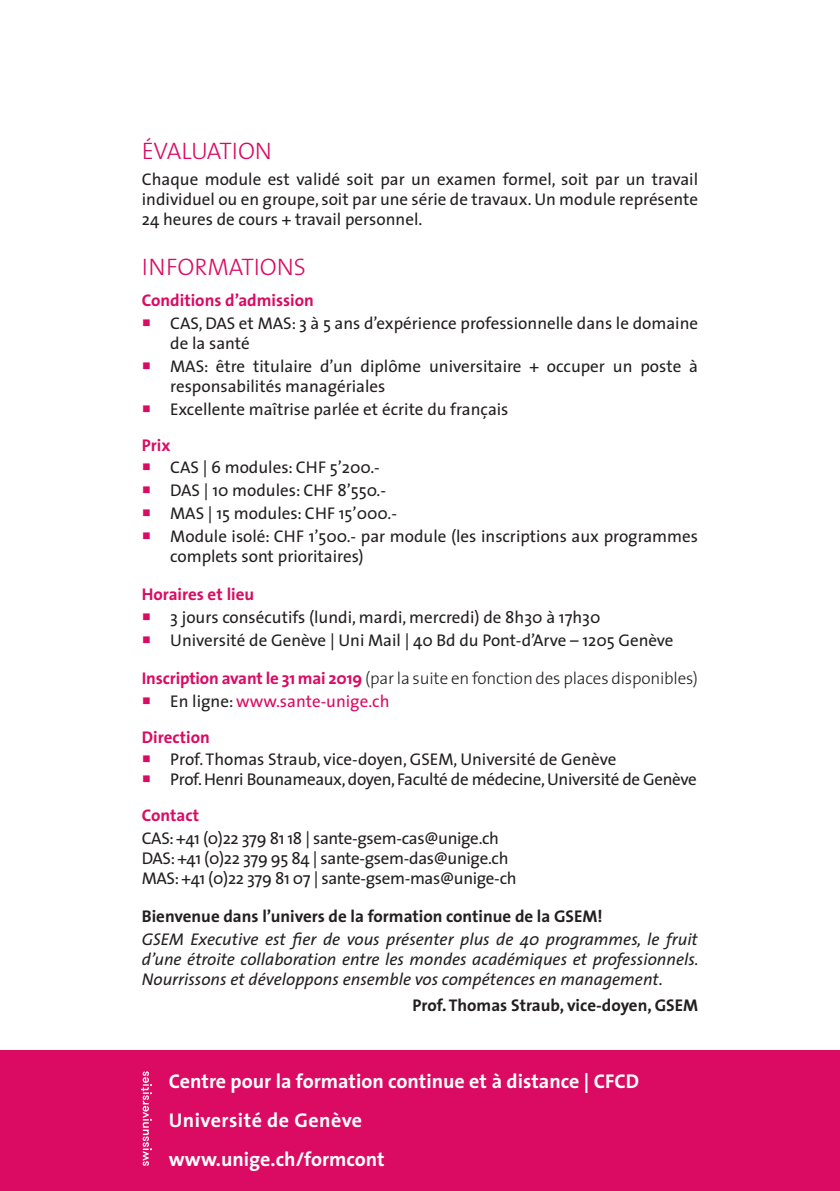
<style>
.page{position:relative;width:840px;height:1191px;background:#fff}
.page>*{position:absolute;margin:0;border:0;box-sizing:border-box;transform-origin:0 0}
.texte{font:300 24px "The Sans";color:#db0a62}
.t1{font:700 20px "The Sans";color:#fff}
.t2{font:700 20px "The Sans";letter-spacing:.025em;color:#fff}
.retrait5{font:17px/20px "The Sans";color:#231f20}
.texte-espace1{font:17px/20px "The Sans";color:#231f20;text-align:justify}
.texte-2{font:italic 17px/20px "The Sans";color:#231f20;text-align:justify}
.texte-3{font:17px "The Sans";letter-spacing:-.02em;color:#231f20}
.texte-4{font:700 17px "The Sans";color:#231f20}
.texte-5{font:300 17px "The Sans";letter-spacing:-.01em;color:#231f20}
.retrait5-2{font:17px "The Sans";letter-spacing:-.02em;color:#231f20}
.texte-6{font:700 17px "The Sans";color:#db0a62}
.retrait5-3{font:17px "The Sans";color:#db0a62}
.s1{color:#db0a62}
.s2{font-weight:700;color:#db0a62}
.s3{color:#231f20}
</style>
<div class="page">
<div style="left:0;top:1050px;width:839px;height:141px;background:#db0a62"></div>
<svg style="left:141px;top:1071px;width:11px;height:95px"></svg>
<p class="texte" style="left:142px;top:131px;width:132px">ÉVALUATION</p>
<p class="texte-espace1" style="left:142px;top:169px;width:557px">Chaque module est validé soit par un examen formel, soit par un travail individuel ou en groupe, soit par une série de travaux. Un module représente 24 heures de cours + travail personnel.</p>
<p class="texte" style="left:142px;top:247px;width:166px">INFORMATIONS</p>
<p class="texte-6" style="left:142px;top:286px;width:173px">Conditions d’admission</p>
<p class="retrait5" style="left:170px;top:313px;width:529px;text-indent:-28px"><span class="s1">○</span> CAS, DAS et MAS: 3 à 5 ans d’expérience professionnelle dans le domaine de la santé</p>
<p class="retrait5" style="left:170px;top:355px;width:529px;text-indent:-28px"><span class="s1">○</span> MAS: être titulaire d’un diplôme universitaire + occuper un poste à responsabilités managériales</p>
<p class="retrait5" style="left:142px;top:398px;width:368px"><span class="s1">○</span> Excellente maîtrise parlée et écrite du français</p>
<p class="texte-6" style="left:142px;top:430px;width:30px">Prix</p>
<p class="retrait5" style="left:142px;top:457px;width:239px"><span class="s1">○</span> CAS | 6 modules: CHF 5’200.-</p>
<p class="retrait5" style="left:142px;top:480px;width:245px"><span class="s1">○</span> DAS | 10 modules: CHF 8’550.-</p>
<p class="retrait5" style="left:142px;top:503px;width:256px"><span class="s1">○</span> MAS | 15 modules: CHF 15’000.-</p>
<p class="retrait5" style="left:170px;top:526px;width:529px;text-indent:-28px"><span class="s1">○</span> Module isolé: CHF 1’500.- par module (les inscriptions aux programmes complets sont prioritaires)</p>
<p class="texte-6" style="left:142px;top:580px;width:114px">Horaires et lieu</p>
<p class="retrait5" style="left:142px;top:606px;width:460px"><span class="s1">○</span> 3 jours consécutifs (lundi, mardi, mercredi) de 8h30 à 17h30</p>
<p class="texte-espace1" style="left:142px;top:629px;width:533px"><span class="s1">○</span> Université de Genève | Uni Mail | 40 Bd du Pont-d’Arve – 1205 Genève</p>
<p class="texte-5" style="left:142px;top:664px;width:557px"><span class="s2">Inscription avant le 31 mai 2019</span> (par la suite en fonction des places disponibles)</p>
<p class="retrait5-3" style="left:142px;top:686px;width:249px">○ <span class="s3">En ligne:</span> www.sante-unige.ch</p>
<p class="texte-6" style="left:142px;top:722px;width:69px">Direction</p>
<p class="retrait5" style="left:142px;top:749px;width:475px"><span class="s1">○</span> Prof. Thomas Straub, vice-doyen, GSEM, Université de Genève</p>
<p class="retrait5-2" style="left:142px;top:765px;width:556px"><span class="s1">○</span> Prof. Henri Bounameaux, doyen, Faculté de médecine, Université de Genève</p>
<p class="texte-6" style="left:142px;top:801px;width:59px">Contact</p>
<p class="texte-3" style="left:142px;top:824px;width:358px">CAS: +41 (0)22 379 81 18 | sante-gsem-cas@unige.ch</p>
<p class="texte-3" style="left:142px;top:844px;width:368px">DAS: +41 (0)22 379 95 84 | sante-gsem-das@unige.ch</p>
<p class="texte-3" style="left:142px;top:864px;width:376px">MAS: +41 (0)22 379 81 07 | sante-gsem-mas@unige-ch</p>
<p class="texte-4" style="left:142px;top:902px;width:462px">Bienvenue dans l’univers de la formation continue de la GSEM!</p>
<p class="texte-2" style="left:142px;top:929px;width:558px">GSEM Executive est fier de vous présenter plus de 40 programmes, le fruit d’une étroite collaboration entre les mondes académiques et professionnels.<br>Nourrissons et développons ensemble vos compétences en management.</p>
<p class="texte-4" style="left:412px;top:990px;width:287px">Prof. Thomas Straub, vice-doyen, GSEM</p>
<p class="t1" style="left:169px;top:1064px;width:471px">Centre pour la formation continue et à distance | CFCD</p>
<p class="t2" style="left:169px;top:1103px;width:195px">Université de Genève</p>
<p class="t1" style="left:169px;top:1142px;width:217px">www.unige.ch/formcont</p>
</div>
